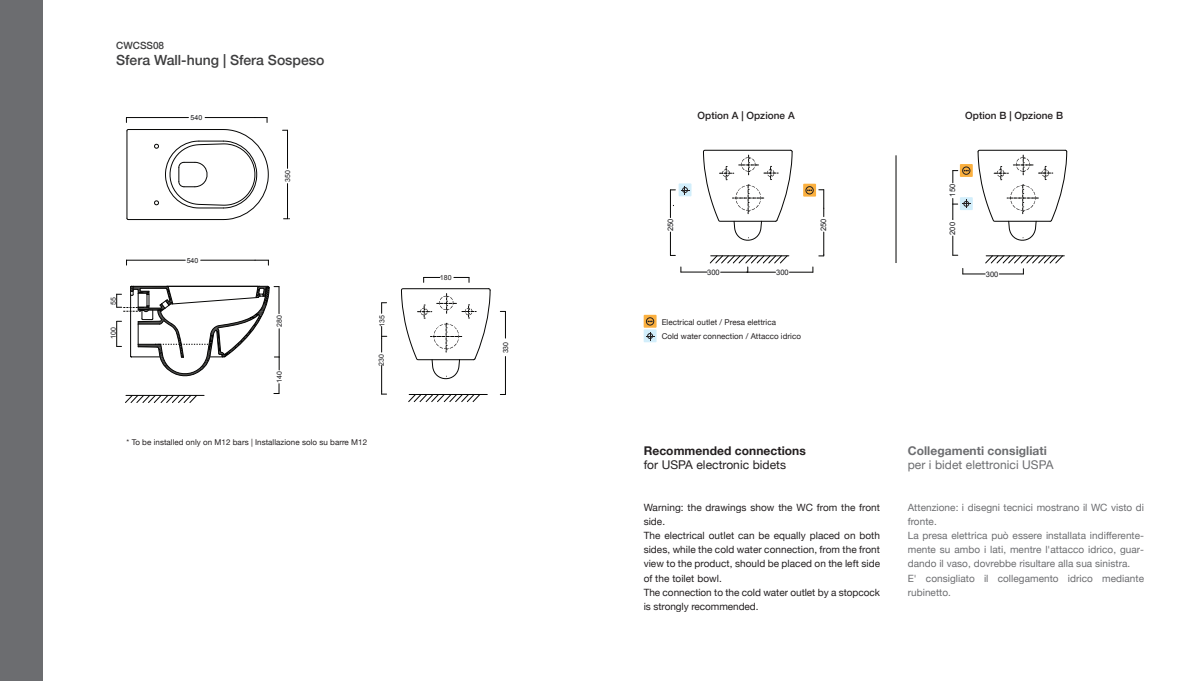
<style>
.page{position:relative;width:1191px;height:681px;background:#fff}
.page>*{position:absolute;margin:0;border:0;box-sizing:border-box;transform-origin:0 0}
.t1{font:500 14px "Helvetica 65";color:#3e3e3f}
.t2{font:12px "Helvetica Neue";letter-spacing:.005em;color:#6c6d70}
.t3{font:12px "Helvetica Neue";letter-spacing:.005em;color:#231f20}
.t4{font:700 12px "Helvetica Neue";letter-spacing:.005em;color:#6c6d70}
.t5{font:700 12px "Helvetica Neue";letter-spacing:.005em;color:#231f20}
.t6{font:10px/14px "Helvetica Neue";letter-spacing:.005em;color:#231f20}
.t7{font:10px/14px "Helvetica Neue";letter-spacing:.005em;color:#6c6d70}
.t8{font:500 10px "Helvetica 65";letter-spacing:.005em;color:#231f20}
.t9{font:500 10px "Helvetica 65";color:#3e3e3f}
.t10{font:8px/14px "Helvetica Neue";letter-spacing:.005em;color:#231f20}
.t11{font:7.6px "Arial";color:#17171a}
.t12{font:7px "Arial";color:#17171a}
.t13{font:7px "Arial";color:#211e1e}
</style>
<div class="page">
<div style="left:0;top:0;width:42px;height:680px;background:#6c6d70"></div>
<svg style="left:643px;top:315px;width:13px;height:12px"></svg>
<div style="left:646px;top:317px;width:8px;height:8px;border:1px solid #231f20;border-radius:50%"></div>
<div style="left:643px;top:329px;width:13px;height:13px;background:#d2eefb"></div>
<svg style="left:646px;top:332px;width:9px;height:9px"></svg>
<hr style="left:201px;top:260px;width:67px;height:1px;background:#050504">
<hr style="left:127px;top:260px;width:58px;height:1px;background:#050504">
<hr style="left:409px;top:394px;width:78px;height:1px;background:#050504">
<svg style="left:408px;top:394px;width:72px;height:8px"></svg>
<hr style="left:505px;top:356px;width:1px;height:38px;background:#050504">
<svg style="left:500px;top:311px;width:6px;height:27px"></svg>
<svg style="left:381px;top:365px;width:5px;height:30px"></svg>
<svg style="left:381px;top:326px;width:6px;height:26px"></svg>
<svg style="left:381px;top:302px;width:5px;height:11px"></svg>
<svg style="left:454px;top:277px;width:16px;height:5px"></svg>
<svg style="left:423px;top:277px;width:17px;height:5px"></svg>
<hr style="left:205px;top:117px;width:62px;height:1px;background:#050504">
<hr style="left:127px;top:117px;width:61px;height:1px;background:#050504">
<hr style="left:287px;top:130px;width:1px;height:38px;background:#050504">
<hr style="left:287px;top:183px;width:1px;height:36px;background:#050504">
<svg style="left:401px;top:288px;width:90px;height:92px"></svg>
<svg style="left:819px;top:189px;width:5px;height:27px"></svg>
<svg style="left:819px;top:232px;width:5px;height:24px"></svg>
<svg style="left:116px;top:286px;width:164px;height:116px"></svg>
<svg style="left:952px;top:149px;width:115px;height:126px"></svg>
<svg style="left:803px;top:184px;width:13px;height:12px"></svg>
<svg style="left:670px;top:149px;width:143px;height:124px"></svg>
<svg style="left:126px;top:129px;width:143px;height:91px"></svg>
<hr style="left:895px;top:155px;width:1px;height:108px;background:#050504">
<p class="t9" style="left:116px;top:39px;width:49px">CWCSS08</p>
<h1 class="t1" style="left:116px;top:52px;width:210px">Sfera Wall-hung | Sfera Sospeso</h1>
<p class="t12" style="left:191px;top:113px;width:13px">540</p>
<p class="t12" style="left:283px;top:181px;width:13px;rotate:-90deg">350</p>
<p class="t12" style="left:109px;top:304px;width:9px;rotate:-90deg">55</p>
<p class="t12" style="left:109px;top:338px;width:13px;rotate:-90deg">100</p>
<p class="t12" style="left:187px;top:255px;width:13px">540</p>
<p class="t12" style="left:275px;top:327px;width:13px;rotate:-90deg">280</p>
<p class="t12" style="left:275px;top:382px;width:13px;rotate:-90deg">140</p>
<p class="t12" style="left:377px;top:326px;width:13px;rotate:-90deg">135</p>
<p class="t12" style="left:377px;top:365px;width:13px;rotate:-90deg">230</p>
<p class="t10" style="left:127px;top:434px;width:242px">* To be installed only on M12 bars | Installazione solo su barre M12</p>
<p class="t13" style="left:440px;top:273px;width:13px">180</p>
<p class="t12" style="left:501px;top:353px;width:13px;rotate:-90deg">330</p>
<p class="t8" style="left:697px;top:109px;width:99px">Option A | Opzione A</p>
<p class="t8" style="left:965px;top:109px;width:99px">Option B | Opzione B</p>
<p class="t11" style="left:947px;top:196px;width:14px;rotate:-90deg">150</p>
<p class="t11" style="left:665px;top:231px;width:14px;rotate:-90deg">250</p>
<p class="t11" style="left:818px;top:231px;width:14px;rotate:-90deg">250</p>
<p class="t11" style="left:947px;top:234px;width:14px;rotate:-90deg">200</p>
<p class="t11" style="left:707px;top:267px;width:14px">300</p>
<p class="t11" style="left:776px;top:267px;width:14px">300</p>
<p class="t10" style="left:661px;top:314px;width:141px">Electrical outlet / Presa elettrica<br>Cold water connection / Attacco idrico</p>
<p class="t11" style="left:985px;top:269px;width:14px">300</p>
<p class="t5" style="left:643px;top:440px;width:164px">Recommended connections</p>
<p class="t3" style="left:643px;top:454px;width:144px">for USPA electronic bidets</p>
<p class="t6" style="left:643px;top:500px;width:238px">Warning: the drawings show the WC from the front side.<br>The electrical outlet can be equally placed on both sides, while the cold water connection, from the front view to the product, should be placed on the left side of the toilet bowl.<br>The connection to the cold water outlet by a stopcock is strongly recommended.</p>
<p class="t4" style="left:907px;top:440px;width:141px">Collegamenti consigliati</p>
<p class="t2" style="left:907px;top:454px;width:147px">per i bidet elettronici USPA</p>
<p class="t7" style="left:907px;top:500px;width:238px">Attenzione: i disegni tecnici mostrano il WC visto di fronte.<br>La presa elettrica può essere installata indifferente&shy;mente su ambo i lati, mentre l'attacco idrico, guar&shy;dando il vaso, dovrebbe risultare alla sua sinistra.<br>E' consigliato il collegamento idrico mediante rubinetto.</p>
</div>
